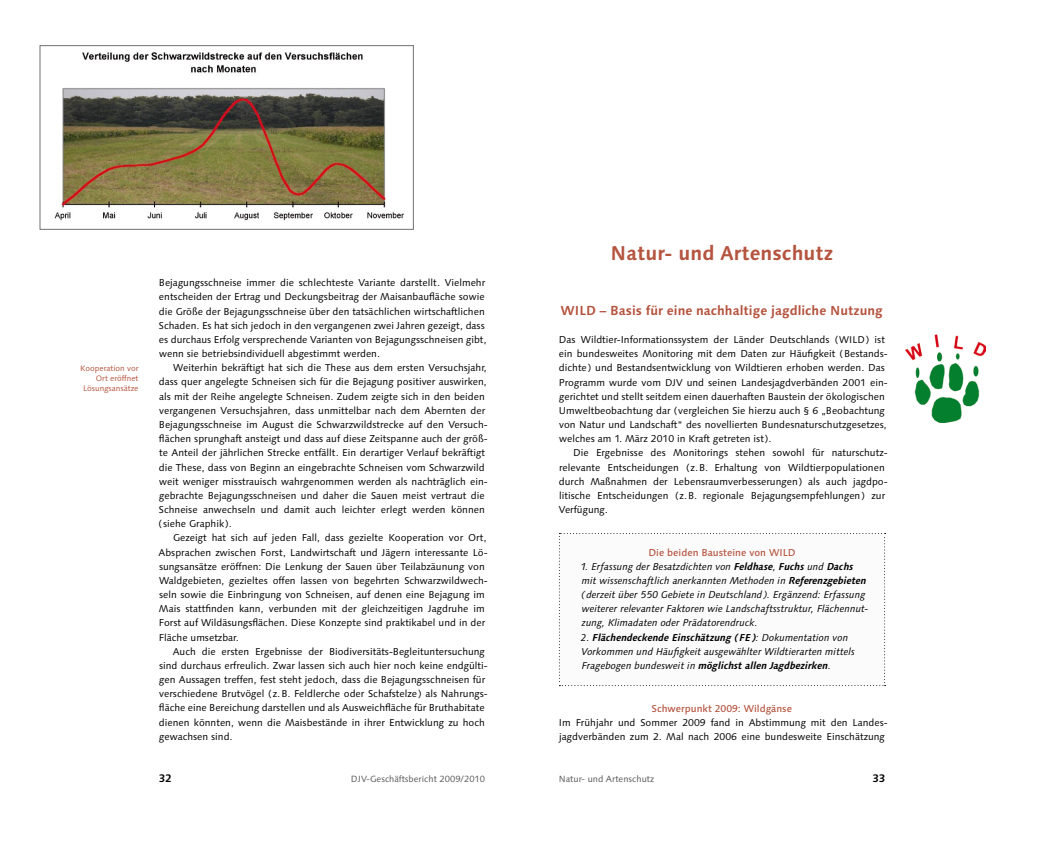
<style>
.page{position:relative;width:1044px;height:842px;background:#fff}
.page>*{position:absolute;margin:0;border:0;box-sizing:border-box;transform-origin:0 0}
.t1{font:700 20px "Linotype Syntax";color:#b5543f}
.t2{font:700 13px "Linotype Syntax";color:#b5543f}
.t3{font:700 11px "Linotype Syntax";color:#000}
.t4{font:10px/14.2px "Linotype Syntax";color:#000}
.t5{font:italic 10px/14.2px "Linotype Syntax";color:#000}
.t6{font:500 10px "Linotype Syntax";color:#b5543f}
.t7{font:9px "Linotype Syntax";color:#58585a}
.t8{font:8px/10px "Linotype Syntax";color:#b5543f;text-align:right}
.s1{font-size:9.8px}
.s2{font-weight:700}
</style>
<div class="page">
<svg style="left:558px;top:533px;width:327px;height:153px"></svg>
<img style="left:905px;top:334px;width:80px;height:89px">
<img style="left:54px;top:52px;width:350px;height:169px">
<div style="left:40px;top:45px;width:373px;height:185px;border:1px solid #707173"></div>
<p class="t8" style="left:80px;top:364px;width:60px">Kooperation vor<br>Ort eröffnet<br>Lösungsansätze</p>
<p class="t4" style="left:159px;top:276px;width:329px">Bejagungsschneise immer die schlechteste Variante darstellt. Vielmehr entscheiden der Ertrag und Deckungsbeitrag der Maisanbaufläche sowie die Größe der Bejagungsschneise über den tatsächlichen wirtschaftlichen Schaden. Es hat sich jedoch in den vergangenen zwei Jahren gezeigt, dass es durchaus Erfolg versprechende Varianten von Bejagungsschneisen gibt, wenn sie betriebsindividuell abgestimmt werden.</p>
<p class="t4" style="left:159px;top:361px;width:330px;text-indent:15px">Weiterhin bekräftigt hat sich die These aus dem ersten Versuchsjahr, dass quer angelegte Schneisen sich für die Bejagung positiver auswirken, als mit der Reihe angelegte Schneisen. Zudem zeigte sich in den beiden vergangenen Versuchsjahren, dass unmittelbar nach dem Abernten der Bejagungsschneise im August die Schwarzwildstrecke auf den Versuch&shy;flächen sprunghaft ansteigt und dass auf diese Zeitspanne auch der größ&shy;te Anteil der jährlichen Strecke entfällt. Ein derartiger Verlauf bekräftigt die These, dass von Beginn an eingebrachte Schneisen vom Schwarzwild weit weniger misstrauisch wahrgenommen werden als nachträglich ein&shy;gebrachte Bejagungsschneisen und daher die Sauen meist vertraut die Schneise anwechseln und damit auch leichter erlegt werden können ( siehe Graphik).</p>
<p class="t4" style="left:158px;top:531px;width:330px;text-indent:14px">Gezeigt hat sich auf jeden Fall, dass gezielte Kooperation vor Ort, Absprachen zwischen Forst, Landwirtschaft und Jägern interessante Lö&shy;sungsansätze eröffnen: Die Lenkung der Sauen über Teilabzäunung von Waldgebieten, gezieltes offen lassen von begehrten Schwarzwildwech&shy;seln sowie die Einbringung von Schneisen, auf denen eine Bejagung im Mais stattfinden kann, verbunden mit der gleichzeitigen Jagdruhe im Forst auf Wildäsungsflächen. Diese Konzepte sind praktikabel und in der Fläche umsetzbar.</p>
<p class="t4" style="left:159px;top:644px;width:330px;text-indent:14px">Auch die ersten Ergebnisse der Biodiversitäts-Begleituntersuchung sind durchaus erfreulich. Zwar lassen sich auch hier noch keine endgülti&shy;gen Aussagen treffen, fest steht jedoch, dass die Bejagungsschneisen für verschiedene Brutvögel ( z.B. Feldlerche oder Schafstelze) als Nahrungs&shy;fläche eine Bereichung darstellen und als Ausweichfläche für Bruthabitate dienen könnten, wenn die Maisbestände in ihrer Entwicklung zu hoch gewachsen sind.</p>
<h1 class="t1" style="left:610px;top:240px;width:224px">Natur- und Artenschutz</h1>
<h2 class="t2" style="left:560px;top:302px;width:324px">WILD – Basis für eine nachhaltige jagdliche Nutzung</h2>
<p class="t4" style="left:558px;top:333px;width:330px">Das Wildtier-Informationssystem der Länder Deutschlands (<span class="s1">WILD</span>) ist ein bundesweites Monitoring mit dem Daten zur Häufigkeit (Bestands&shy;dichte) und Bestandsentwicklung von Wildtieren erhoben werden. Das Programm wurde vom <span class="s1">DJV</span> und seinen Landesjagdverbänden 2001 ein&shy;gerichtet und stellt seitdem einen dauerhaften Baustein der ökologischen Umweltbeobachtung dar ( vergleichen Sie hierzu auch § 6 „Beobachtung von Natur und Landschaft“ des novellierten Bundesnaturschutzgesetzes, welches am 1. März 2010 in Kraft getreten ist).</p>
<p class="t4" style="left:558px;top:446px;width:330px;text-indent:14px">Die Ergebnisse des Monitorings stehen sowohl für naturschutz&shy;relevante Entscheidungen ( z.B. Erhaltung von Wildtierpopulationen durch Maßnahmen der Lebensraumverbesserungen) als auch jagdpo&shy;litische Entscheidungen ( z.B. regionale Bejagungsempfehlungen) zur Verfügung.</p>
<p class="t6" style="left:648px;top:546px;width:149px">Die beiden Bausteine von WILD</p>
<p class="t5" style="left:580px;top:559px;width:289px">1. Erfassung der Besatzdichten von <span class="s2">Feldhase</span>, <span class="s2">Fuchs</span> und <span class="s2">Dachs </span>mit wissenschaftlich anerkannten Methoden in <span class="s2">Referenzgebieten </span>(derzeit über 550 Gebiete in Deutschland). Ergänzend: Erfassung weiterer relevanter Faktoren wie Landschaftsstruktur, Flächennut&shy;zung, Klimadaten oder Prädatorendruck.</p>
<p class="t5" style="left:580px;top:630px;width:275px">2. <span class="s2">Flächendeckende Einschätzung (FE)</span>: Dokumentation von<br>Vorkommen und Häufigkeit ausgewählter Wildtierarten mittels<br>Fragebogen bundesweit in <span class="s2">möglichst allen Jagdbezirken</span>.</p>
<p class="t6" style="left:651px;top:702px;width:142px">Schwerpunkt 2009: Wildgänse</p>
<p class="t4" style="left:559px;top:715px;width:330px">Im Frühjahr und Sommer 2009 fand in Abstimmung mit den Landes&shy;jagdverbänden zum 2. Mal nach 2006 eine bundesweite Einschätzung</p>
<p class="t3" style="left:159px;top:772px;width:14px">32</p>
<p class="t7" style="left:351px;top:774px;width:136px">DJV-Geschäftsbericht 2009/2010</p>
<p class="t7" style="left:558px;top:774px;width:97px">Natur- und Artenschutz</p>
<p class="t3" style="left:872px;top:772px;width:14px">33</p>
</div>
